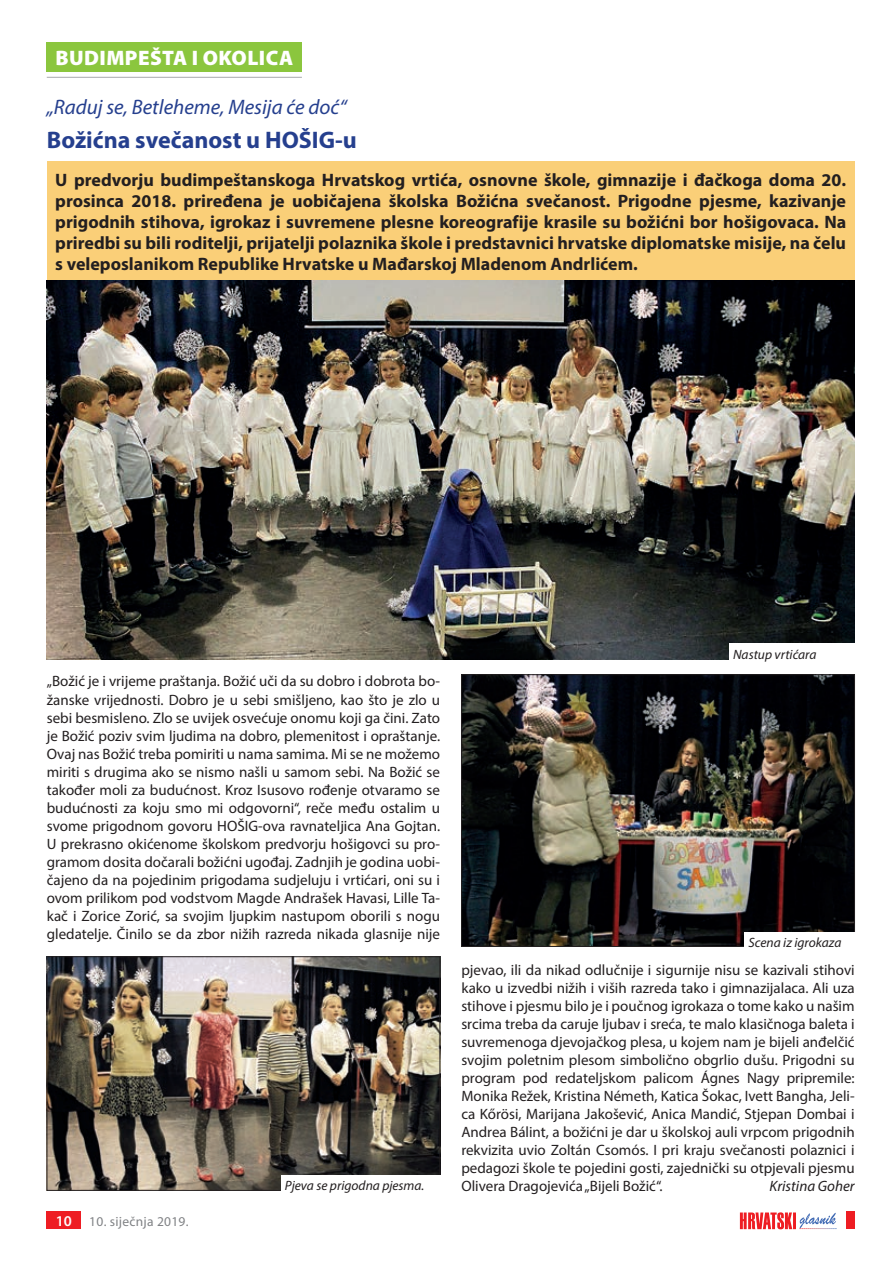
<style>
.page{position:relative;width:893px;height:1263px;background:#fff}
.page>*{position:absolute;margin:0;border:0;box-sizing:border-box;transform-origin:0 0}
.t1{font:700 24px "Myriad Pro";color:#253f8e}
.t2{font:italic 21px "Myriad Pro";color:#253f8e}
.t3{font:900 21px "Myriad Pro";letter-spacing:.02em;color:#fff}
.t4{font:700 18px/21px "Myriad Pro";color:#231f20;text-align:justify}
.t5{font:15px/18px "Myriad Pro";color:#231f20;text-align:justify}
.t6{font:italic 15px "Myriad Pro";color:#231f20}
.t7{font:italic 13.5px "Myriad Pro";color:#231f20}
.t8{font:13.5px "Myriad Pro";letter-spacing:.02em;color:#808285}
.s1{font-weight:600;font-size:15px;color:#fff}
</style>
<div class="page">
<svg style="left:740px;top:1212px;width:96px;height:17px"></svg>
<div style="left:846px;top:1212px;width:9px;height:17px;background:#ee1d23"></div>
<div style="left:47px;top:1212px;width:34px;height:17px;background:#ee1d23"></div>
<div style="left:47px;top:43px;width:255px;height:29px;background:#8bc63e"></div>
<hr style="left:47px;top:77px;width:255px;height:1px;background:#a8a9ad">
<div style="left:47px;top:162px;width:808px;height:119px;background:#facf78"></div>
<img style="left:47px;top:281px;width:808px;height:378px">
<img style="left:49px;top:958px;width:389px;height:230px">
<div style="left:47px;top:956px;width:393px;height:234px;border:1px solid #231f20"></div>
<img style="left:463px;top:676px;width:390px;height:269px">
<div style="left:461px;top:674px;width:394px;height:273px;border:1px solid #231f20"></div>
<div style="left:744px;top:932px;width:115px;height:19px;background:#fff"></div>
<div style="left:281px;top:1176px;width:162px;height:19px;background:#fff"></div>
<div style="left:729px;top:644px;width:130px;height:19px;background:#fff"></div>
<h2 class="t3" style="left:55px;top:44px;width:28px">BUDIM</h2>
<h2 class="t3" style="left:125px;top:44px;width:91px">PEšTA I OKOLI</h2>
<h2 class="t3" style="left:266px;top:44px;width:28px">CA</h2>
<h2 class="t2" style="left:47px;top:94px;width:301px">„Raduj se, Betleheme, Mesija će doć“</h2>
<h1 class="t1" style="left:47px;top:124px;width:312px">Božićna svečanost u HOŠIG-u</h1>
<p class="t4" style="left:55px;top:169px;width:792px">U predvorju budimpeštanskoga Hrvatskog vrtića, osnovne škole, gimnazije i đačkoga doma 20. prosinca 2018. priređena je uobičajena školska Božićna svečanost. Prigodne pjesme, kazivanje prigodnih stihova, igrokaz i suvremene plesne koreografije krasile su božićni bor hošigovaca. Na priredbi su bili roditelji, prijatelji polaznika škole i predstavnici hrvatske diplomatske misije, na čelu s veleposlanikom Republike Hrvatske u Mađarskoj Mladenom Andrlićem.</p>
<p class="t5" style="left:47px;top:672px;width:395px">„Božić je i vrijeme praštanja. Božić uči da su dobro i dobrota bo&shy;žanske vrijednosti. Dobro je u sebi smišljeno, kao što je zlo u sebi besmisleno. Zlo se uvijek osvećuje onomu koji ga čini. Zato je Božić poziv svim ljudima na dobro, plemenitost i opraštanje.<br>Ovaj nas Božić treba pomiriti u nama samima. Mi se ne možemo miriti s drugima ako se nismo našli u samom sebi. Na Božić se također moli za budućnost. Kroz Isusovo rođenje otvaramo se budućnosti za koju smo mi odgovorni“, reče među ostalim u svome prigodnom govoru HOŠIG-ova ravnateljica Ana Gojtan.<br>U prekrasno okićenome školskom predvorju hošigovci su pro&shy;gramom dosita dočarali božićni ugođaj. Zadnjih je godina uobi&shy;čajeno da na pojedinim prigodama sudjeluju i vrtićari, oni su i ovom prilikom pod vodstvom Magde Andrašek Havasi, Lille Ta&shy;kač i Zorice Zorić, sa svojim ljupkim nastupom oborili s nogu gledatelje. Činilo se da zbor nižih razreda nikada glasnije nije</p>
<p class="t8" style="left:56px;top:1213px;width:134px"><span class="s1">10</span> 10. siječnja 2019.</p>
<p class="t7" style="left:285px;top:1177px;width:141px">Pjeva se prigodna pjesma.</p>
<p class="t7" style="left:733px;top:646px;width:85px">Nastup vrtićara</p>
<p class="t7" style="left:748px;top:934px;width:95px">Scena iz igrokaza</p>
<p class="t5" style="left:461px;top:960px;width:395px">pjevao, ili da nikad odlučnije i sigurnije nisu se kazivali stihovi kako u izvedbi nižih i viših razreda tako i gimnazijalaca. Ali uza stihove i pjesmu bilo je i poučnog igrokaza o tome kako u našim srcima treba da caruje ljubav i sreća, te malo klasičnoga baleta i suvremenoga djevojačkog plesa, u kojem nam je bijeli anđelčić svojim poletnim plesom simbolično obgrlio dušu. Prigodni su program pod redateljskom palicom Ágnes Nagy pripremile:<br>Monika Režek, Kristina Németh, Katica Šokac, Ivett Bangha, Jeli&shy;ca Kőrösi, Marijana Jakošević, Anica Mandić, Stjepan Dombai i Andrea Bálint, a božićni je dar u školskoj auli vrpcom prigodnih rekvizita uvio Zoltán Csomós. I pri kraju svečanosti polaznici i pedagozi škole te pojedini gosti, zajednički su otpjevali pjesmu Olivera Dragojevića „Bijeli Božić“.</p>
<p class="t6" style="left:770px;top:1176px;width:87px">Kristina Goher</p>
</div>
